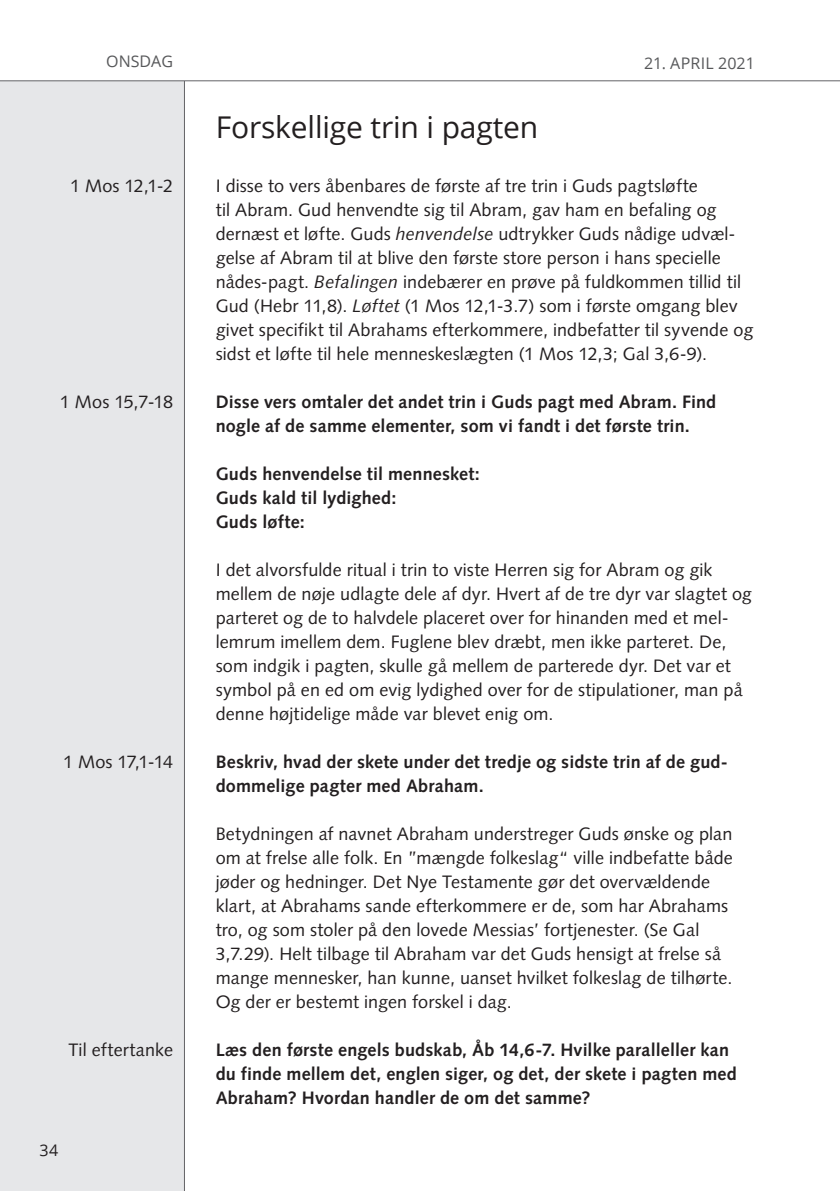
<style>
.page{position:relative;width:840px;height:1191px;background:#fff}
.page>*{position:absolute;margin:0;border:0;box-sizing:border-box;transform-origin:0 0}
.t1{font:30px "Open Sans";letter-spacing:-.005em;color:#231f20}
.t2{font:18px/24px "Syntax LT Std";letter-spacing:.005em;color:#231f20}
.t3{font:700 18px/24px "Syntax LT Std";letter-spacing:.01em;color:#231f20}
.t4{font:16px "Open Sans";color:#57585a}
.t5{font:16px "Open Sans";color:#231f20}
.s1{font-style:italic}
</style>
<div class="page">
<div style="left:0;top:0;width:184px;height:1191px;background:#e6e7e9"></div>
<hr style="left:184px;top:0;width:1px;height:1191px;background:#636366">
<div style="left:0;top:0;width:839px;height:81px;background:#fff"></div>
<hr style="left:0;top:80px;width:839px;height:1px;background:#636366">
<p class="t4" style="left:106px;top:50px;width:68px">ONSDAG</p>
<p class="t2" style="left:70px;top:174px;width:104px">1 Mos 12,1-2</p>
<p class="t2" style="left:60px;top:390px;width:115px">1 Mos 15,7-18</p>
<p class="t2" style="left:63px;top:750px;width:111px">1 Mos 17,1-14</p>
<p class="t2" style="left:68px;top:1038px;width:106px">Til eftertanke</p>
<p class="t5" style="left:39px;top:1138px;width:20px">34</p>
<p class="t4" style="left:643px;top:52px;width:112px">21. APRIL 2021</p>
<h1 class="t1" style="left:215px;top:106px;width:324px">Forskellige trin i pagten</h1>
<p class="t2" style="left:215px;top:174px;width:539px">I disse to vers åbenbares de første af tre trin i Guds pagtsløfte<br>til Abram. Gud henvendte sig til Abram, gav ham en befaling og dernæst et løfte. Guds <span class="s1">henvendelse</span> udtrykker Guds nådige udvæl&shy;gelse af Abram til at blive den første store person i hans specielle nådes-pagt. <span class="s1">Befalingen</span> indebærer en prøve på fuldkommen tillid til Gud (Hebr 11,8). <span class="s1">Løftet</span> (1 Mos 12,1-3.7) som i første omgang blev givet specifikt til Abrahams efterkommere, indbefatter til syvende og sidst et løfte til hele menneskeslægten (1 Mos 12,3; Gal 3,6-9).</p>
<p class="t3" style="left:215px;top:390px;width:502px">Disse vers omtaler det andet trin i Guds pagt med Abram. Find nogle af de samme elementer, som vi fandt i det første trin.</p>
<p class="t3" style="left:215px;top:462px;width:265px">Guds henvendelse til mennesket:<br>Guds kald til lydighed:<br>Guds løfte:</p>
<p class="t2" style="left:215px;top:558px;width:537px">I det alvorsfulde ritual i trin to viste Herren sig for Abram og gik mellem de nøje udlagte dele af dyr. Hvert af de tre dyr var slagtet og parteret og de to halvdele placeret over for hinanden med et mel&shy;lemrum imellem dem. Fuglene blev dræbt, men ikke parteret. De, som indgik i pagten, skulle gå mellem de parterede dyr. Det var et symbol på en ed om evig lydighed over for de stipulationer, man på denne højtidelige måde var blevet enig om.</p>
<p class="t3" style="left:215px;top:750px;width:513px">Beskriv, hvad der skete under det tredje og sidste trin af de gud&shy;dommelige pagter med Abraham.</p>
<p class="t2" style="left:215px;top:822px;width:518px">Betydningen af navnet Abraham understreger Guds ønske og plan om at frelse alle folk. En ”mængde folkeslag“ ville indbefatte både jøder og hedninger. Det Nye Testamente gør det overvældende klart, at Abrahams sande efterkommere er de, som har Abrahams tro, og som stoler på den lovede Messias’ fortjenester. (Se Gal 3,7.29). Helt tilbage til Abraham var det Guds hensigt at frelse så mange mennesker, han kunne, uanset hvilket folkeslag de tilhørte.<br>Og der er bestemt ingen forskel i dag.</p>
<p class="t3" style="left:215px;top:1038px;width:522px">Læs den første engels budskab, Åb 14,6-7. Hvilke paralleller kan du finde mellem det, englen siger, og det, der skete i pagten med<br>Abraham? Hvordan handler de om det samme?</p>
</div>
